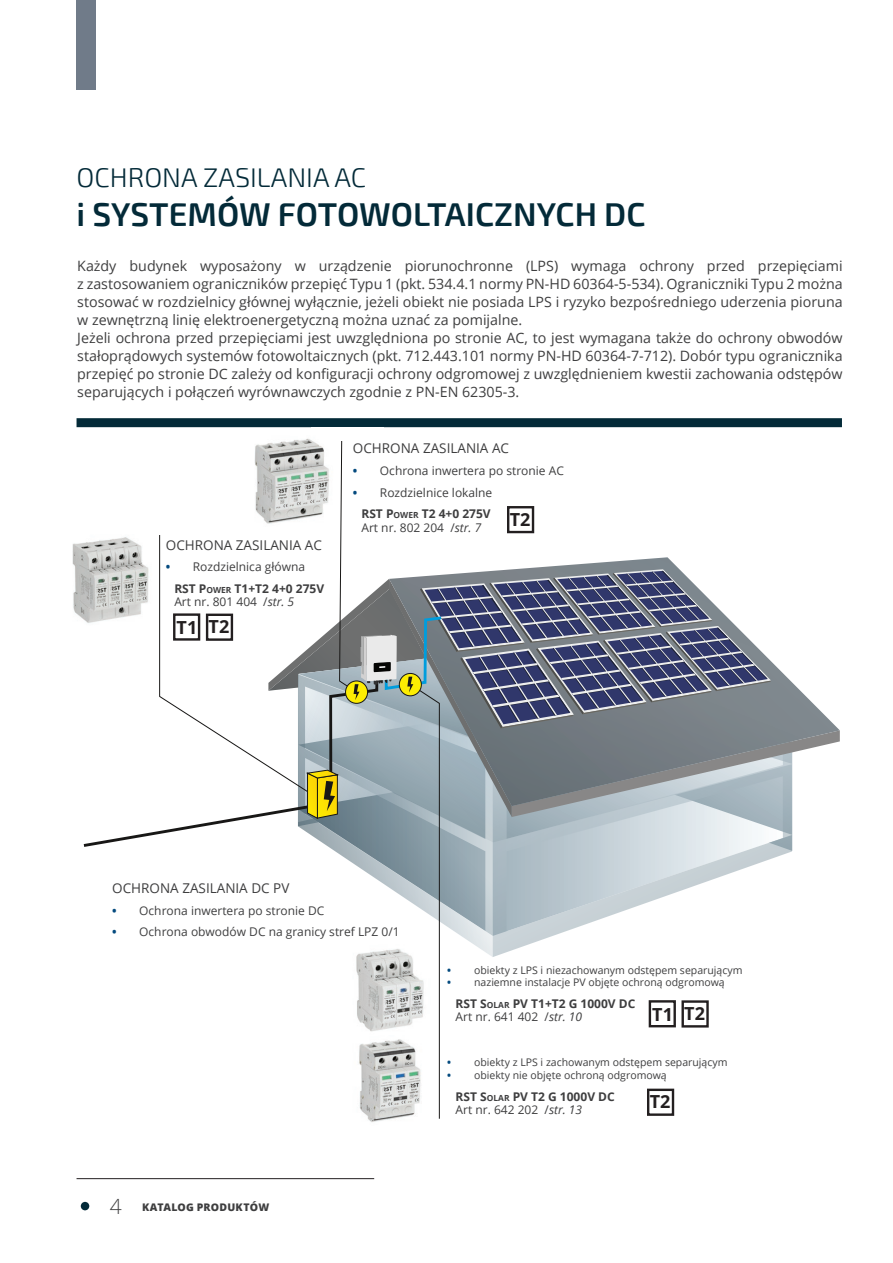
<style>
.page{position:relative;width:893px;height:1263px;background:#fff}
.page>*{position:absolute;margin:0;border:0;box-sizing:border-box;transform-origin:0 0}
.t1{font:600 33px "Exo 2";color:#032a38}
.t2{font:300 27px "Exo 2";color:#032a38}
.t3{font:700 18px "Open Sans";color:#231f20}
.t4{font:14.25px/18px "Open Sans";color:#3e3e3f}
.t5{font:13.5px "Open Sans";color:#3e3e3f}
.t6{font:12px/21.8px "Open Sans";color:#3e3e3f}
.t7{font:700 12px/13.2px "Open Sans";color:#3e3e3f}
.t8{font:10.5px "Open Sans";color:#3e3e3f}
.t9{font:800 10.5px "Open Sans";letter-spacing:.02em;color:#3e3e3f}
.s1{font-weight:700;color:#044a7e}
.s2{font-weight:700}
.s3{font-weight:700;font-size:8.4px}
.s4{font-style:italic}
.s5{font-weight:300;font-size:21px}
.s6{font-style:inherit}
.s7{font-size:8.4px}
.s8{font-weight:400}
.s9{font-weight:400;font-style:italic}
</style>
<div class="page">
<svg style="left:83px;top:441px;width:757px;height:678px"></svg>
<div style="left:77px;top:418px;width:765px;height:9px;background:#032a38"></div>
<div style="left:173px;top:613px;width:27px;height:28px;border:2px solid #231f20"></div>
<div style="left:206px;top:614px;width:27px;height:27px;border:2px solid #231f20"></div>
<div style="left:507px;top:506px;width:27px;height:27px;border:2px solid #231f20"></div>
<div style="left:649px;top:1000px;width:27px;height:27px;border:2px solid #231f20"></div>
<div style="left:681px;top:1000px;width:28px;height:27px;border:2px solid #231f20"></div>
<div style="left:647px;top:1089px;width:27px;height:27px;border:2px solid #231f20"></div>
<div style="left:77px;top:0;width:19px;height:89px;background:#707b89"></div>
<div style="left:132px;top:508px;width:73px;height:27px;background:#fff"></div>
<img style="left:72px;top:534px;width:84px;height:91px">
<img style="left:246px;top:438px;width:92px;height:88px">
<img style="left:344px;top:945px;width:92px;height:177px">
<hr style="left:77px;top:1178px;width:297px;height:1px;background:#231f20">
<div style="left:81px;top:1202px;width:8px;height:8px;background:#032a38;border-radius:50%"></div>
<h2 class="t2" style="left:77px;top:162px;width:291px">OCHRONA ZASILANIA AC</h2>
<h1 class="t1" style="left:77px;top:195px;width:570px">i SYSTEMÓW FOTOWOLTAICZNYCH DC</h1>
<p class="t4" style="left:77px;top:256px;width:767px">Każdy budynek wyposażony w urządzenie piorunochronne (LPS) wymaga ochrony przed przepięciami z zastosowaniem ograniczników przepięć Typu 1 (pkt. 534.4.1 normy PN -H D 60364-5-534). Ograniczniki Typu 2 można stosować w rozdzielnicy głównej wyłącznie, jeżeli obiekt nie posiada LPS i ryzyko bezpośredniego uderzenia pioruna w zewnętrzną linię elektroenergetyczną można uznać za pomijalne.<br>Jeżeli ochrona przed przepięciami jest uwzględniona po stronie AC, to jest wymagana także do ochrony obwodów stałoprądowych systemów fotowoltaicznych (pkt. 712.443.101 normy PN -H D 60364-7-712). Dobór typu ogranicznika przepięć po stronie DC zależy od konfiguracji ochrony odgromowej z uwzględnieniem kwestii zachowania odstępów separujących i połączeń wyrównawczych zgodnie z PN -EN 62305-3.</p>
<p class="t5" style="left:166px;top:535px;width:158px">Ochro na zasilania AC</p>
<p class="t6" style="left:174px;top:556px;width:151px;text-indent:-9px"><span class="s1">•</span> Rozdzielnica główna<br><span class="s2">RST</span> <span class="s2">P</span><span class="s3">OWER</span> <span class="s2">T1+T2 4+0 275V</span></p>
<p class="t6" style="left:174px;top:591px;width:121px">Art nr. 801 404 /<span class="s4">str. 5</span></p>
<p class="t3" style="left:177px;top:614px;width:54px">T1 T2</p>
<p class="t5" style="left:353px;top:439px;width:158px">Ochro na zasilania AC</p>
<p class="t6" style="left:353px;top:459px;width:213px"><span class="s1">•</span> Ochrona inwertera po stronie AC</p>
<p class="t6" style="left:353px;top:481px;width:141px;text-align:center"><span class="s1">•</span> Rozdzielnice lokalne<br><span class="s2">RST</span> <span class="s2">P</span><span class="s3">OWER</span> <span class="s2">T2 4+0 275V</span></p>
<p class="t6" style="left:361px;top:516px;width:121px">Art nr. 802 204 /<span class="s4">str. 7</span></p>
<p class="t3" style="left:510px;top:506px;width:22px">T2</p>
<p class="t5" style="left:112px;top:879px;width:179px">Ochro na zasilania DC PV</p>
<p class="t6" style="left:112px;top:899px;width:214px"><span class="s1">•</span> Ochrona inwertera po stronie DC</p>
<p class="t6" style="left:112px;top:921px;width:289px"><span class="s1">•</span> Ochrona obwodów DC na granicy stref LPZ 0/1</p>
<p class="t9" style="left:110px;top:1199px;width:161px"><span class="s5">4</span> KATALOG PRODUKTÓW</p>
<p class="t8" style="left:447px;top:963px;width:297px"><span class="s1">•</span> obiekty z LPS i niezachowanym odstępem separującym</p>
<p class="t8" style="left:447px;top:975px;width:279px"><span class="s1">•</span> naziemne instalacje PV objęte ochroną odgromową</p>
<p class="t7" style="left:456px;top:996px;width:181px">RST <span class="s6">S</span><span class="s7">OLAR</span> PV T1+T2 G 1000V DC<br><span class="s8">Art nr. 641 402 /</span><span class="s9">str. 10</span></p>
<p class="t3" style="left:652px;top:1001px;width:54px">T1 T2</p>
<p class="t8" style="left:447px;top:1055px;width:282px"><span class="s1">•</span> obiekty z LPS i zachowanym odstępem separującym</p>
<p class="t8" style="left:447px;top:1068px;width:221px"><span class="s1">•</span> obiekty nie objęte ochroną odgromową</p>
<p class="t7" style="left:456px;top:1090px;width:161px">RST <span class="s6">S</span><span class="s7">OLAR</span> PV T2 G 1000V DC<br><span class="s8">Art nr. 642 202 /</span><span class="s9">str. 13</span></p>
<p class="t3" style="left:650px;top:1089px;width:22px">T2</p>
</div>
